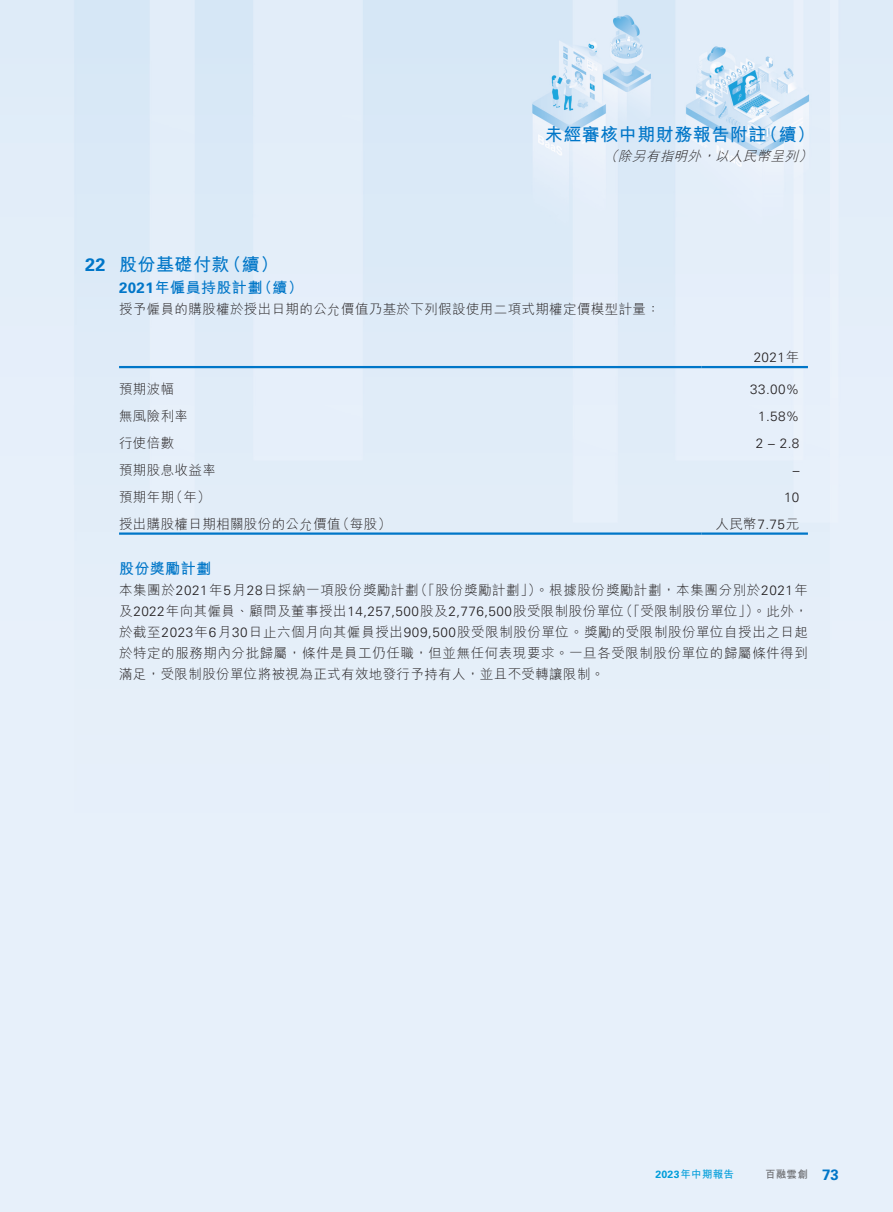
<style>
.page{position:relative;width:893px;height:1212px;background:#e7f0fa}
.page>*{position:absolute;margin:0;border:0;box-sizing:border-box;transform-origin:0 0}
.t1{font:700 18px "M Hei HK";letter-spacing:.03em;color:#0076c8}
.t2{font:700 15px "M Hei HK";letter-spacing:.03em;color:#0076c8}
.t3{font:300 13.5px/21px "M Hei HK";letter-spacing:.03em;color:#231f20;text-align:justify}
.t4{font:300 13.5px "Univers LT Std";letter-spacing:.03em;color:#231f20}
.t5{font:italic 300 13.5px "M Hei HK";color:#231f20}
.t6{font:700 10.5px "M Hei HK";letter-spacing:.03em;color:#009dda}
.t7{font:700 10.5px "M Hei HK";color:#6c6d70}
.s1{font-family:"Univers LT Std"}
.s2{font-family:"M Hei HK"}
.s3{font-family:"Univers LT Std";font-size:15px;color:#0076c8}
</style>
<div class="page">
<img style="left:74px;top:0;width:736px;height:369px">
<hr style="left:119px;top:366px;width:583px;height:2px;background:#0076c8">
<hr style="left:702px;top:366px;width:106px;height:2px;background:#0076c8">
<hr style="left:119px;top:532px;width:583px;height:3px;background:#0076c8">
<hr style="left:702px;top:532px;width:106px;height:3px;background:#0076c8">
<h1 class="t1" style="left:545px;top:121px;width:272px">未經審核中期財務報告附註（續）</h1>
<p class="t5" style="left:604px;top:149px;width:213px">（除另有指明外，以人民幣呈列）</p>
<h1 class="t1" style="left:85px;top:252px;width:195px"><span class="s1">22</span> 股份基礎付款（續）</h1>
<p class="t2" style="left:119px;top:277px;width:185px"><span class="s1">2021</span>年僱員持股計劃（續）</p>
<p class="t3" style="left:119px;top:298px;width:542px">授予僱員的購股權於授出日期的公允價值乃基於下列假設使用二項式期權定價模型計量：</p>
<p class="t4" style="left:754px;top:349px;width:47px">2021<span class="s2">年</span></p>
<p class="t3" style="left:119px;top:378px;width:57px">預期波幅</p>
<p class="t4" style="left:750px;top:381px;width:51px">33.00%</p>
<p class="t3" style="left:119px;top:405px;width:71px">無風險利率</p>
<p class="t4" style="left:758px;top:408px;width:43px">1.58%</p>
<p class="t3" style="left:119px;top:432px;width:57px">行使倍數</p>
<p class="t4" style="left:756px;top:435px;width:45px">2 – 2.8</p>
<p class="t3" style="left:119px;top:459px;width:98px">預期股息收益率</p>
<p class="t4" style="left:793px;top:462px;width:8px">–</p>
<p class="t3" style="left:119px;top:486px;width:93px">預期年期（年）</p>
<p class="t4" style="left:784px;top:489px;width:17px">10</p>
<p class="t3" style="left:119px;top:513px;width:274px">授出購股權日期相關股份的公允價值（每股）</p>
<p class="t3" style="left:715px;top:513px;width:85px">人民幣<span class="s1">7.75</span>元</p>
<p class="t2" style="left:119px;top:558px;width:94px">股份獎勵計劃</p>
<p class="t3" style="left:119px;top:579px;width:690px">本集團於<span class="s1">2021</span>年<span class="s1">5</span>月<span class="s1">28</span>日採納一項股份獎勵計劃（「股份獎勵計劃」）。根據股份獎勵計劃，本集團分別於<span class="s1">2021</span>年及<span class="s1">2022</span>年向其僱員、顧問及董事授出<span class="s1">14,257,500</span>股及<span class="s1">2,776,500</span>股受限制股份單位（「受限制股份單位」）。此外，於截至<span class="s1">2023</span>年<span class="s1">6</span>月<span class="s1">30</span>日止六個月向其僱員授出<span class="s1">909,500</span>股受限制股份單位。獎勵的受限制股份單位自授出之日起於特定的服務期內分批歸屬，條件是員工仍任職，但並無任何表現要求。一旦各受限制股份單位的歸屬條件得到滿足，受限制股份單位將被視為正式有效地發行予持有人，並且不受轉讓限制。</p>
<p class="t6" style="left:655px;top:1166px;width:80px"><span class="s1">2023</span>年中期報告</p>
<p class="t7" style="left:765px;top:1166px;width:75px">百融雲創 <span class="s3">73</span></p>
</div>
